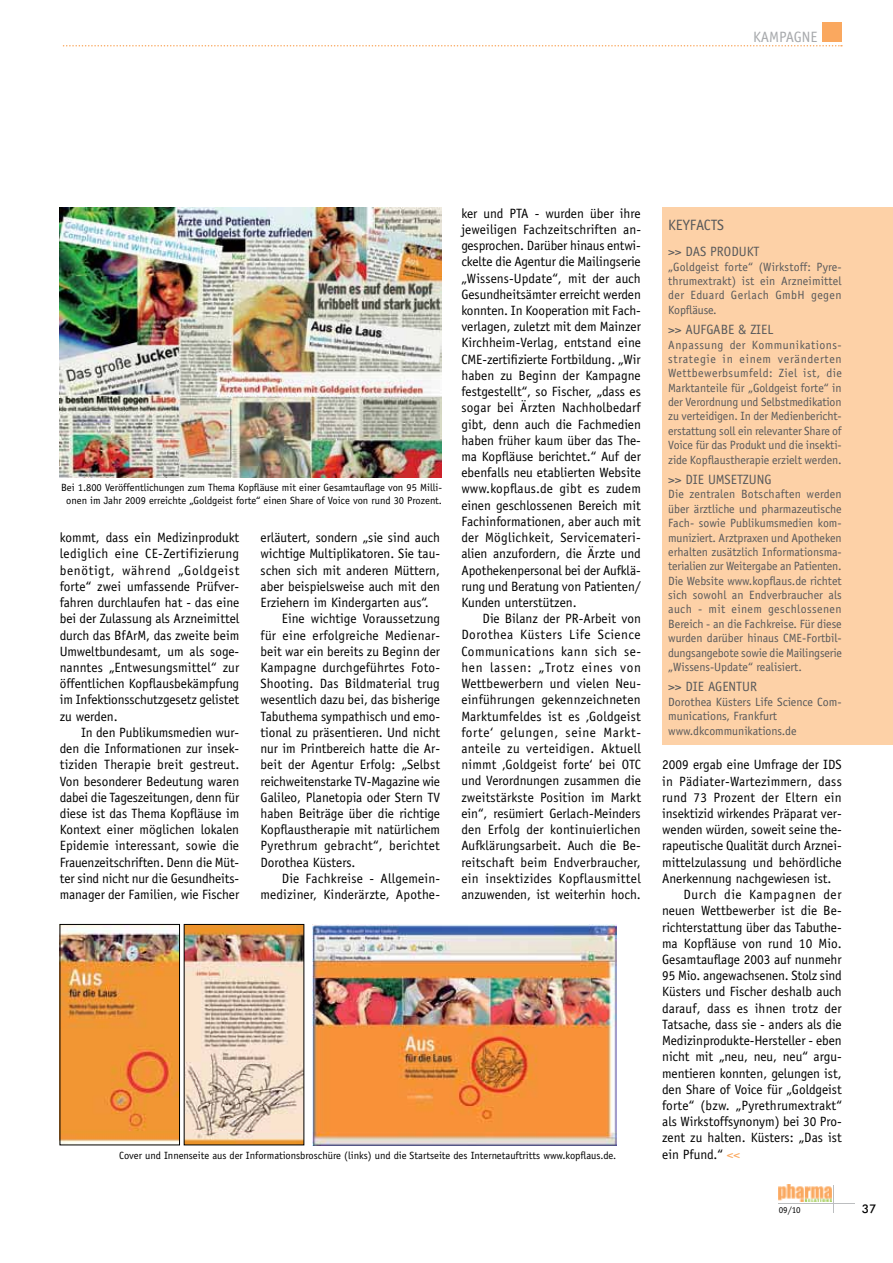
<style>
.page{position:relative;width:893px;height:1263px;background:#fff}
.page>*{position:absolute;margin:0;border:0;box-sizing:border-box;transform-origin:0 0}
.t1{font:15px "Officina Sans";color:#a7a9ac}
.t2{font:15px "Officina Sans";color:#58595b}
.t3{font:13.5px/16.2px "Officina Sans";color:#000;text-align:justify}
.t4{font:13.5px "Officina Sans";letter-spacing:.02em;color:#000}
.t5{font:13.5px "Officina Sans";color:#58595b}
.t6{font:13.5px "Officina Sans";letter-spacing:.025em;color:#000}
.t7{font:13.5px "Officina Sans";letter-spacing:.05em;color:#000}
.t8{font:12px/14.4px "Officina Sans";color:#58595b;text-align:justify}
.t9{font:500 12px "Futura BT";color:#000}
.t10{font:10.5px/12.6px "Officina Sans";color:#000;text-align:center}
.t11{font:9px "Officina Sans";color:#000}
.s1{color:#faa85f}
</style>
<div class="page">
<hr style="left:778px;top:1203px;width:76px;height:1px;background:#bcbec0">
<img style="left:778px;top:1185px;width:53px;height:17px">
<div style="left:822px;top:23px;width:19px;height:19px;background:#faa85f"></div>
<svg style="left:63px;top:45px;width:779px;height:2px"></svg>
<div style="left:662px;top:208px;width:230px;height:537px;background:#fdd1a7"></div>
<img style="left:60px;top:208px;width:382px;height:269px">
<img style="left:312px;top:924px;width:304px;height:221px">
<img style="left:62px;top:926px;width:116px;height:217px">
<div style="left:60px;top:924px;width:120px;height:221px;border:1px solid #000"></div>
<img style="left:186px;top:926px;width:116px;height:217px">
<p class="t1" style="left:753px;top:31px;width:66px">KAMPAGNE</p>
<p class="t10" style="left:61px;top:482px;width:382px">Bei 1.800 Veröffentlichungen zum Thema Kopfläuse mit einer Gesamtauflage von 95 Milli&shy;onen im Jahr 2009 erreichte „Goldgeist forte“ einen Share of Voice von rund 30 Prozent.</p>
<p class="t3" style="left:60px;top:531px;width:181px">kommt, dass ein Medizinprodukt lediglich eine CE-Zertifizierung benötigt, während „Goldgeist forte“ zwei umfassende Prüfver&shy;fahren durchlaufen hat - das eine bei der Zulassung als Arzneimittel durch das BfArM, das zweite beim Umweltbundesamt, um als soge&shy;nanntes „Entwesungsmittel“ zur öffentlichen Kopflausbekämpfung im Infektionsschutzgesetz gelistet zu werden.</p>
<p class="t3" style="left:60px;top:725px;width:181px;text-indent:21px">In den Publikumsmedien wur&shy;den die Informationen zur insek&shy;tiziden Therapie breit gestreut.<br>Von besonderer Bedeutung waren dabei die Tageszeitungen, denn für diese ist das Thema Kopfläuse im Kontext einer möglichen lokalen Epidemie interessant, sowie die Frauenzeitschriften. Denn die Müt&shy;ter sind nicht nur die Gesundheits&shy;manager der Familien, wie Fischer</p>
<p class="t3" style="left:260px;top:531px;width:181px">erläutert, sondern „sie sind auch</p>
<p class="t3" style="left:260px;top:547px;width:181px">wichtige Multiplikatoren. Sie tau-</p>
<p class="t3" style="left:260px;top:563px;width:181px">schen sich mit anderen Müttern,</p>
<p class="t3" style="left:260px;top:579px;width:181px">aber beispielsweise auch mit den</p>
<p class="t3" style="left:260px;top:596px;width:170px">Erziehern im Kindergarten aus“.</p>
<p class="t3" style="left:282px;top:612px;width:160px">Eine wichtige Voraussetzung</p>
<p class="t4" style="left:260px;top:630px;width:181px">für eine erfolgreiche Medienar-</p>
<p class="t3" style="left:260px;top:644px;width:181px">beit war ein bereits zu Beginn der</p>
<p class="t3" style="left:260px;top:660px;width:181px">Kampagne durchgeführtes Foto-</p>
<p class="t3" style="left:260px;top:677px;width:181px">Shooting. Das Bildmaterial trug</p>
<p class="t3" style="left:260px;top:693px;width:181px">wesentlich dazu bei, das bisherige</p>
<p class="t3" style="left:260px;top:709px;width:181px">Tabuthema sympathisch und emo-</p>
<p class="t3" style="left:260px;top:725px;width:181px">tional zu präsentieren. Und nicht</p>
<p class="t3" style="left:260px;top:742px;width:181px">nur im Printbereich hatte die Ar-</p>
<p class="t3" style="left:260px;top:758px;width:181px">beit der Agentur Erfolg: „Selbst</p>
<p class="t3" style="left:260px;top:774px;width:181px">reichweitenstarke TV-Magazine wie</p>
<p class="t3" style="left:260px;top:790px;width:181px">Galileo, Planetopia oder Stern TV</p>
<p class="t3" style="left:260px;top:806px;width:181px">haben Beiträge über die richtige</p>
<p class="t3" style="left:260px;top:823px;width:181px">Kopflaustherapie mit natürlichem</p>
<p class="t6" style="left:260px;top:841px;width:181px">Pyrethrum gebracht“, berichtet</p>
<p class="t3" style="left:260px;top:855px;width:96px">Dorothea Küsters.</p>
<p class="t3" style="left:282px;top:871px;width:160px">Die Fachkreise - Allgemein-</p>
<p class="t3" style="left:260px;top:888px;width:181px">mediziner, Kinderärzte, Apothe-</p>
<p class="t3" style="left:461px;top:206px;width:181px">ker und PTA - wurden über ihre jeweiligen Fachzeitschriften an&shy;gesprochen. Darüber hinaus entwi&shy;ckelte die Agentur die Mailingserie „Wissens-Update“, mit der auch Gesundheitsämter erreicht werden konnten. In Kooperation mit Fach&shy;verlagen, zuletzt mit dem Mainzer Kirchheim-Verlag, entstand eine CME-zertifizierte Fortbildung. „Wir haben zu Beginn der Kampagne festgestellt“, so Fischer, „dass es sogar bei Ärzten Nachholbedarf gibt, denn auch die Fachmedien haben früher kaum über das The&shy;ma Kopfläuse berichtet.“ Auf der ebenfalls neu etablierten Website www.kopflaus.de gibt es zudem einen geschlossenen Bereich mit Fachinformationen, aber auch mit der Möglichkeit, Servicemateri&shy;alien anzufordern, die Ärzte und Apothekenpersonal bei der Aufklä&shy;rung und Beratung von Patienten/ Kunden unterstützen.</p>
<p class="t3" style="left:461px;top:612px;width:181px;text-indent:21px">Die Bilanz der PR-Arbeit von Dorothea Küsters Life Science Communications kann sich se&shy;hen lassen: „Trotz eines von Wettbewerbern und vielen Neu&shy;einführungen gekennzeichneten Marktumfeldes ist es ‚Goldgeist forte‘ gelungen, seine Markt&shy;anteile zu verteidigen. Aktuell nimmt ‚Goldgeist forte‘ bei OTC und Verordnungen zusammen die zweitstärkste Position im Markt ein“, resümiert Gerlach-Meinders den Erfolg der kontinuierlichen Aufklärungsarbeit. Auch die Be&shy;reitschaft beim Endverbraucher, ein insektizides Kopflausmittel anzuwenden, ist weiterhin hoch.</p>
<p class="t10" style="left:119px;top:1150px;width:498px">Cover und Innenseite aus der Informationsbroschüre (links) und die Startseite des Internetauftritts www.kopflaus.de.</p>
<p class="t2" style="left:668px;top:219px;width:57px">KEYFACTS</p>
<p class="t5" style="left:668px;top:246px;width:93px">&gt;&gt; DAS PRODUKT</p>
<p class="t8" style="left:668px;top:260px;width:175px">„Goldgeist forte“ (Wirkstoff: Pyre&shy;thrumextrakt) ist ein Arzneimittel der Eduard Gerlach GmbH gegen Kopfläuse.</p>
<p class="t5" style="left:668px;top:324px;width:107px">&gt;&gt; AUFGABE &amp; ZIEL</p>
<p class="t8" style="left:668px;top:338px;width:175px">Anpassung der Kommunikations&shy;strategie in einem veränderten Wettbewerbsumfeld: Ziel ist, die Marktanteile für „Goldgeist forte“ in der Verordnung und Selbstmedikation zu verteidigen. In der Medienbericht&shy;erstattung soll ein relevanter Share of Voice für das Produkt und die insekti&shy;zide Kopflaustherapie erzielt werden.</p>
<p class="t5" style="left:668px;top:474px;width:105px">&gt;&gt; DIE UMSETZUNG</p>
<p class="t8" style="left:668px;top:488px;width:175px">Die zentralen Botschaften werden über ärztliche und pharmazeutische Fach- sowie Publikumsmedien kom&shy;muniziert. Arztpraxen und Apotheken erhalten zusätzlich Informationsma&shy;terialien zur Weitergabe an Patienten.<br>Die Website www.kopflaus.de richtet sich sowohl an Endverbraucher als auch - mit einem geschlossenen Bereich - an die Fachkreise. Für diese wurden darüber hinaus CME-Fortbil&shy;dungsangebote sowie die Mailingserie „Wissens-Update“ realisiert.</p>
<p class="t5" style="left:668px;top:682px;width:90px">&gt;&gt; DIE AGENTUR</p>
<p class="t8" style="left:668px;top:696px;width:175px;text-align:left">Dorothea Küsters Life Science Com&shy;munications, Frankfurt www.dkcommunikations.de</p>
<p class="t3" style="left:662px;top:758px;width:181px">2009 ergab eine Umfrage der IDS</p>
<p class="t3" style="left:662px;top:774px;width:181px">in Pädiater-Wartezimmern, dass</p>
<p class="t4" style="left:662px;top:792px;width:181px">rund 73 Prozent der Eltern ein</p>
<p class="t3" style="left:662px;top:806px;width:181px">insektizid wirkendes Präparat ver-</p>
<p class="t3" style="left:662px;top:823px;width:181px">wenden würden, soweit seine the-</p>
<p class="t3" style="left:662px;top:839px;width:181px">rapeutische Qualität durch Arznei-</p>
<p class="t3" style="left:662px;top:855px;width:181px">mittelzulassung und behördliche</p>
<p class="t3" style="left:662px;top:871px;width:171px">Anerkennung nachgewiesen ist.</p>
<p class="t7" style="left:683px;top:889px;width:160px">Durch die Kampagnen der</p>
<p class="t3" style="left:662px;top:904px;width:181px">neuen Wettbewerber ist die Be-</p>
<p class="t3" style="left:662px;top:920px;width:181px">richterstattung über das Tabuthe-</p>
<p class="t3" style="left:662px;top:936px;width:181px">ma Kopfläuse von rund 10 Mio.</p>
<p class="t3" style="left:662px;top:952px;width:181px">Gesamtauflage 2003 auf nunmehr</p>
<p class="t3" style="left:662px;top:969px;width:181px">95 Mio. angewachsenen. Stolz sind</p>
<p class="t3" style="left:662px;top:985px;width:181px">Küsters und Fischer deshalb auch</p>
<p class="t3" style="left:662px;top:1001px;width:181px">darauf, dass es ihnen trotz der</p>
<p class="t3" style="left:662px;top:1017px;width:181px">Tatsache, dass sie - anders als die</p>
<p class="t3" style="left:662px;top:1034px;width:181px">Medizinprodukte-Hersteller - eben</p>
<p class="t3" style="left:662px;top:1050px;width:181px">nicht mit „neu, neu, neu“ argu-</p>
<p class="t3" style="left:662px;top:1066px;width:181px">mentieren konnten, gelungen ist,</p>
<p class="t3" style="left:662px;top:1082px;width:181px">den Share of Voice für „Goldgeist</p>
<p class="t3" style="left:662px;top:1098px;width:181px">forte“ (bzw. „Pyrethrumextrakt“</p>
<p class="t3" style="left:662px;top:1115px;width:181px">als Wirkstoffsynonym) bei 30 Pro-</p>
<p class="t3" style="left:662px;top:1131px;width:181px">zent zu halten. Küsters: „Das ist</p>
<p class="t3" style="left:662px;top:1147px;width:79px">ein Pfund.“ <span class="s1">&lt;&lt;</span></p>
<p class="t11" style="left:778px;top:1206px;width:23px">09/10</p>
<p class="t9" style="left:861px;top:1201px;width:16px">37</p>
</div>
